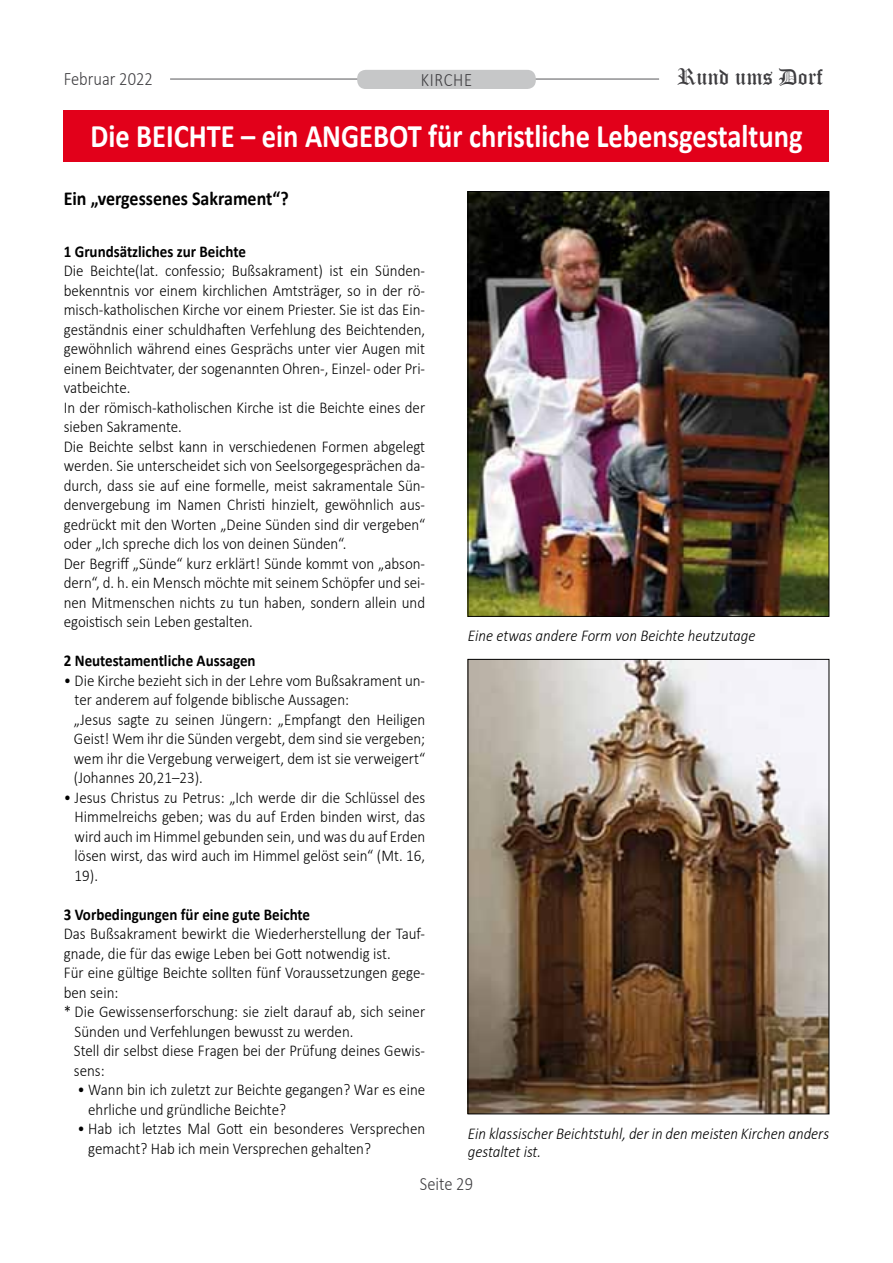
<style>
.page{position:relative;width:893px;height:1263px;background:#fff}
.page>*{position:absolute;margin:0;border:0;box-sizing:border-box;transform-origin:0 0}
.t1{font:700 33px "Calibri";color:#fff;scale:.86 1}
.t2{font:22.5px "Old English Text";color:#3e3d40}
.t3{font:700 19.8px "Calibri";color:#000;scale:.91 1}
.t4{font:300 18.9px "Calibri";color:#3e3d40;scale:.87 1}
.t5{font:300 16.5px/19.5px "Calibri";color:#000;scale:.91 1}
.t6{font:italic 300 16.5px/17.2px "Calibri";color:#000;scale:.91 1}
.t7{font:700 16.5px "Calibri";color:#000;scale:.91 1}
</style>
<div class="page">
<hr style="left:170px;top:79px;width:489px;height:1px;background:#58585a">
<div style="left:357px;top:70px;width:179px;height:19px;background:#c6c7c8;border-radius:9px"></div>
<div style="left:64px;top:111px;width:765px;height:51px;background:#e2001a"></div>
<img style="left:470px;top:193px;width:357px;height:422px">
<div style="left:468px;top:191px;width:361px;height:426px;border:1px solid #000"></div>
<img style="left:470px;top:661px;width:357px;height:451px">
<p class="t4" style="left:64px;top:67px;width:104px">Februar 2022</p>
<p class="t4" style="left:421px;top:68px;width:21px">Kirche</p>
<h2 class="t2" style="left:677px;top:62px;width:147px">Rund ums Dorf</h2>
<h1 class="t1" style="left:91px;top:113px;width:829px">Die BEICHTE – ein ANGEBOT für christliche Lebensgestaltung</h1>
<p class="t3" style="left:64px;top:184px;width:249px">Ein „vergessenes Sakrament“?</p>
<p class="t7" style="left:64px;top:239px;width:202px">1 Grundsätzliches zur Beichte</p>
<p class="t5" style="left:64px;top:261px;width:399px">Die Beichte(lat. confessio; Bußsakrament) ist ein Sünden&shy;bekenntnis vor einem kirchlichen Amtsträger, so in der rö&shy;misch-katholischen Kirche vor einem Priester. Sie ist das Ein&shy;geständnis einer schuldhaften Verfehlung des Beichtenden, gewöhnlich während eines Gesprächs unter vier Augen mit einem Beichtvater, der sogenannten Ohren-, Einzel- oder Pri&shy;vatbeichte.<br>In der römisch-katholischen Kirche ist die Beichte eines der sieben Sakramente.<br>Die Beichte selbst kann in verschiedenen Formen abgelegt werden. Sie unterscheidet sich von Seelsorgegesprächen da&shy;durch, dass sie auf eine formelle, meist sakramentale Sün&shy;denvergebung im Namen Christi hinzielt, gewöhnlich aus&shy;gedrückt mit den Worten „Deine Sünden sind dir vergeben“ oder „Ich spreche dich los von deinen Sünden“.<br>Der Begriff „Sünde“ kurz erklärt! Sünde kommt von „abson&shy;dern“, d. h. ein Mensch möchte mit seinem Schöpfer und sei&shy;nen Mitmenschen nichts zu tun haben, sondern allein und egoistisch sein Leben gestalten.</p>
<p class="t7" style="left:64px;top:649px;width:212px">2 Neutestamentliche Aussagen</p>
<p class="t5" style="left:74px;top:670px;width:387px;text-indent:-10px">• Die Kirche bezieht sich in der Lehre vom Bußsakrament un&shy;ter anderem auf folgende biblische Aussagen:<br>„Jesus sagte zu seinen Jüngern: „Empfangt den Heiligen Geist! Wem ihr die Sünden vergebt, dem sind sie vergeben; wem ihr die Vergebung verweigert, dem ist sie verweigert“ (Johannes 20,21–23).</p>
<p class="t5" style="left:75px;top:787px;width:387px;text-align:justify;text-indent:-11px">• Jesus Christus zu Petrus: „Ich werde dir die Schlüssel des Himmelreichs geben; was du auf Erden binden wirst, das wird auch im Himmel gebunden sein, und was du auf Erden lösen wirst, das wird auch im Himmel gelöst sein“ (Mt. 16, 19).</p>
<p class="t7" style="left:64px;top:903px;width:272px">3 Vorbedingungen für eine gute Beichte</p>
<p class="t5" style="left:64px;top:924px;width:399px">Das Bußsakrament bewirkt die Wiederherstellung der Tauf-</p>
<p class="t5" style="left:64px;top:943px;width:361px">gnade, die für das ewige Leben bei Gott notwendig ist.</p>
<p class="t5" style="left:64px;top:963px;width:399px">Für eine gültige Beichte sollten fünf Voraussetzungen gege-</p>
<p class="t5" style="left:64px;top:982px;width:62px">ben sein:</p>
<p class="t5" style="left:64px;top:1002px;width:399px">* Die Gewissenserforschung: sie zielt darauf ab, sich seiner</p>
<p class="t5" style="left:75px;top:1021px;width:308px">Sünden und Verfehlungen bewusst zu werden.</p>
<p class="t5" style="left:74px;top:1041px;width:387px">Stell dir selbst diese Fragen bei der Prüfung deines Gewis-</p>
<p class="t5" style="left:74px;top:1060px;width:35px">sens:</p>
<p class="t5" style="left:88px;top:1080px;width:372px;text-indent:-11px">• Wann bin ich zuletzt zur Beichte gegangen? War es eine ehrliche und gründliche Beichte?</p>
<p class="t5" style="left:88px;top:1119px;width:372px;text-indent:-11px">• Hab ich letztes Mal Gott ein besonderes Versprechen gemacht? Hab ich mein Versprechen gehalten?</p>
<p class="t6" style="left:468px;top:626px;width:318px">Eine etwas andere Form von Beichte heutzutage</p>
<p class="t6" style="left:468px;top:1125px;width:399px">Ein klassischer Beichtstuhl, der in den meisten Kirchen anders gestaltet ist.</p>
<p class="t4" style="left:420px;top:1172px;width:63px">Seite 29</p>
</div>
